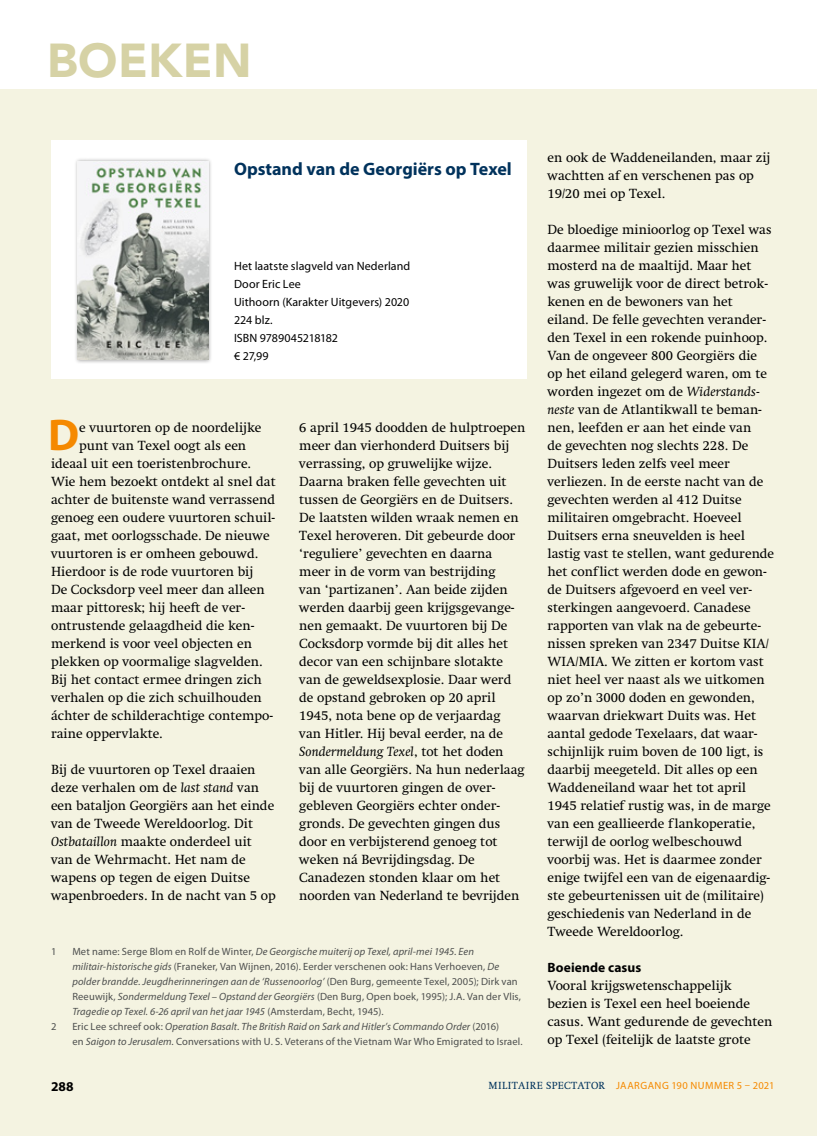
<style>
.page{position:relative;width:817px;height:1136px;background:#fff}
.page>*{position:absolute;margin:0;border:0;box-sizing:border-box;transform-origin:0 0}
.t1{font:900 47.25px "Avenir LT Std";letter-spacing:.01em;color:#d6d2a5}
.t2{font:700 44.7px "Myriad Pro";color:#f58900}
.t3{font:700 18px "Myriad Pro";letter-spacing:-.005em;color:#00325c}
.t4{font:13.5px/18px "Swift LT Std";color:#000}
.t5{font:700 13.5px "Myriad Pro";letter-spacing:.01em;color:#000}
.t6{font:12px/18px "Myriad Pro";letter-spacing:.005em;color:#000}
.t7{font:10.5px/15px "Myriad Pro";letter-spacing:.015em;color:#4d4f4e}
.t8{font:10.5px "Myriad Pro";letter-spacing:.045em;color:#f58900}
.s1{font-style:italic}
.s2{font-family:"Swift LT Std";color:#00325c}
</style>
<div class="page">
<div style="left:0;top:89px;width:816px;height:1046px;background:#f4f3e1"></div>
<div style="left:51px;top:140px;width:475px;height:238px;background:#fff"></div>
<div style="left:74px;top:157px;width:138px;height:206px;background:#000;opacity:.35"></div>
<img style="left:78px;top:161px;width:130px;height:199px">
<h1 class="t1" style="left:47px;top:32px;width:206px">BOEKEN</h1>
<h3 class="t3" style="left:234px;top:157px;width:279px">Opstand van de Georgiërs op Texel</h3>
<p class="t6" style="left:234px;top:257px;width:178px">Het laatste slagveld van Nederland<br>Door Eric Lee<br>Uithoorn (Karakter Uitgevers) 2020<br>224 blz.<br>ISBN 9789045218182<br>€ 27,99</p>
<h2 class="t2" style="left:48px;top:406px;width:33px">D</h2>
<p class="t4" style="left:79px;top:419px;width:184px">e vuurtoren op de noordelijke</p>
<p class="t4" style="left:79px;top:437px;width:168px">punt van Texel oogt als een</p>
<p class="t4" style="left:51px;top:455px;width:202px">ideaal uit een toeristenbrochure.</p>
<p class="t4" style="left:51px;top:473px;width:226px">Wie hem bezoekt ontdekt al snel dat</p>
<p class="t4" style="left:51px;top:491px;width:225px">achter de buitenste wand verrassend</p>
<p class="t4" style="left:51px;top:509px;width:226px">genoeg een oudere vuurtoren schuil-</p>
<p class="t4" style="left:51px;top:527px;width:220px">gaat, met oorlogsschade. De nieuwe</p>
<p class="t4" style="left:51px;top:545px;width:209px">vuurtoren is er omheen gebouwd.</p>
<p class="t4" style="left:51px;top:563px;width:204px">Hierdoor is de rode vuurtoren bij</p>
<p class="t4" style="left:51px;top:581px;width:215px">De Cocksdorp veel meer dan alleen</p>
<p class="t4" style="left:51px;top:599px;width:195px">maar pittoresk; hij heeft de ver-</p>
<p class="t4" style="left:51px;top:617px;width:205px">ontrustende gelaagdheid die ken-</p>
<p class="t4" style="left:51px;top:635px;width:202px">merkend is voor veel objecten en</p>
<p class="t4" style="left:51px;top:653px;width:213px">plekken op voormalige slagvelden.</p>
<p class="t4" style="left:51px;top:671px;width:212px">Bij het contact ermee dringen zich</p>
<p class="t4" style="left:51px;top:689px;width:212px">verhalen op die zich schuilhouden</p>
<p class="t4" style="left:51px;top:707px;width:223px">áchter de schilderachtige contempo-</p>
<p class="t4" style="left:51px;top:725px;width:113px">raine oppervlakte.</p>
<p class="t4" style="left:51px;top:761px;width:226px">Bij de vuurtoren op Texel draaien deze verhalen om de <span class="s1">last stand</span> van een bataljon Georgiërs aan het einde van de Tweede Wereldoorlog. Dit<br><span class="s1">Ostbataillon</span> maakte onderdeel uit van de Wehrmacht. Het nam de wapens op tegen de eigen Duitse wapenbroeders. In de nacht van 5 op</p>
<p class="t4" style="left:299px;top:419px;width:228px">6 april 1945 doodden de hulptroepen meer dan vierhonderd Duitsers bij verrassing, op gruwelijke wijze.<br>Daarna braken felle gevechten uit tussen de Georgiërs en de Duitsers.<br>De laatsten wilden wraak nemen en Texel heroveren. Dit gebeurde door ‘reguliere’ gevechten en daarna meer in de vorm van bestrijding<br>van ‘partizanen’. Aan beide zijden werden daarbij geen krijgsgevange&shy;nen gemaakt. De vuurtoren bij De Cocksdorp vormde bij dit alles het decor van een schijnbare slotakte van de geweldsexplosie. Daar werd de opstand gebroken op 20 april 1945, nota bene op de verjaardag van Hitler. Hij beval eerder, na de <span class="s1">Sondermeldung Texel</span>, tot het doden van alle Georgiërs. Na hun nederlaag bij de vuurtoren gingen de over&shy;gebleven Georgiërs echter onder&shy;gronds. De gevechten gingen dus door en verbijsterend genoeg tot weken ná Bevrijdingsdag. De Canadezen stonden klaar om het noorden van Nederland te bevrijden</p>
<p class="t7" style="left:51px;top:943px;width:7px">1</p>
<p class="t7" style="left:72px;top:943px;width:450px">Met name: Serge Blom en Rolf de Winter, <span class="s1">De Georgische muiterij op Texel, april-mei 1945. Een militair-historische gids</span> (Franeker, Van Wijnen, 2016). Eerder verschenen ook: Hans Verhoeven, <span class="s1">De polder brandde. Jeugdherinneringen aan de ‘Russenoorlog’</span> (Den Burg, gemeente Texel, 2005); Dirk van Reeuwijk, <span class="s1">Sondermeldung Texel – Opstand der Georgiërs</span> (Den Burg, Open boek, 1995); J.A. Van der Vlis, <span class="s1">Tragedie op Texel. 6-26 april van het jaar 1945</span> (Amsterdam, Becht, 1945).</p>
<p class="t7" style="left:51px;top:1018px;width:7px">2</p>
<p class="t7" style="left:72px;top:1018px;width:452px">Eric Lee schreef ook: <span class="s1">Operation Basalt. The British Raid on Sark and Hitler’s Commando Order</span> (2016)<br>en <span class="s1">Saigon to Jerusalem.</span> Conversations with U. S. Veterans of the Vietnam War Who Emigrated to Israel.</p>
<p class="t4" style="left:547px;top:148px;width:224px">en ook de Waddeneilanden, maar zij wachtten af en verschenen pas op<br>19/20 mei op Texel.</p>
<p class="t4" style="left:547px;top:220px;width:228px">De bloedige minioorlog op Texel was daarmee militair gezien misschien mosterd na de maaltijd. Maar het was gruwelijk voor de direct betrok&shy;kenen en de bewoners van het eiland. De felle gevechten verander&shy;den Texel in een rokende puinhoop.<br>Van de ongeveer 800 Georgiërs die op het eiland gelegerd waren, om te worden ingezet om de <span class="s1">Widerstands&shy;neste</span> van de Atlantikwall te beman&shy;nen, leefden er aan het einde van<br>de gevechten nog slechts 228. De Duitsers leden zelfs veel meer verliezen. In de eerste nacht van de gevechten werden al 412 Duitse militairen omgebracht. Hoeveel Duitsers erna sneuvelden is heel lastig vast te stellen, want gedurende het conflict werden dode en gewon&shy;de Duitsers afgevoerd en veel ver&shy;sterkingen aangevoerd. Canadese rapporten van vlak na de gebeurte&shy;nissen spreken van 2347 Duitse KIA/ WIA/MIA. We zitten er kortom vast niet heel ver naast als we uitkomen op zo’n 3000 doden en gewonden, waarvan driekwart Duits was. Het aantal gedode Texelaars, dat waar&shy;schijnlijk ruim boven de 100 ligt, is daarbij meegeteld. Dit alles op een Waddeneiland waar het tot april 1945 relatief rustig was, in de marge van een geallieerde flankoperatie, terwijl de oorlog welbeschouwd voorbij was. Het is daarmee zonder enige twijfel een van de eigenaardig&shy;ste gebeurtenissen uit de (militaire) geschiedenis van Nederland in de Tweede Wereldoorlog.</p>
<p class="t5" style="left:547px;top:958px;width:95px">Boeiende casus</p>
<p class="t4" style="left:547px;top:976px;width:226px">Vooral krijgswetenschappelijk bezien is Texel een heel boeiende casus. Want gedurende de gevechten op Texel (feitelijk de laatste grote</p>
<p class="t5" style="left:51px;top:1077px;width:24px">288</p>
<p class="t8" style="left:488px;top:1078px;width:287px"><span class="s2">MILITAIRE SPECTATOR</span> JAARGANG 190 NUMMER 5 – 2021</p>
</div>
